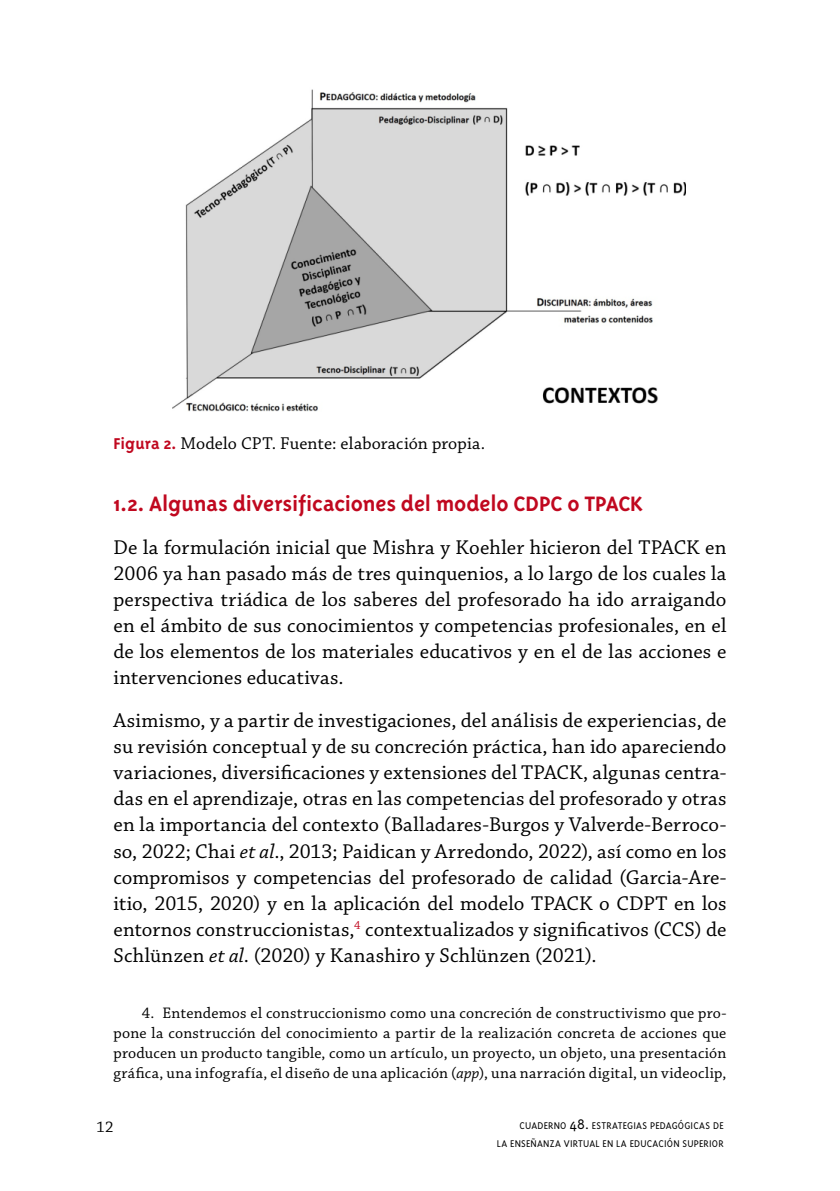
<style>
.page{position:relative;width:840px;height:1191px;background:#fff}
.page>*{position:absolute;margin:0;border:0;box-sizing:border-box;transform-origin:0 0}
.T2{font:700 24px "Triplex Sans OT";letter-spacing:-.005em;color:#c0081f}
.Text{font:21px/26px "Chaparral Pro";letter-spacing:.005em;color:#000;text-align:justify}
.pie_figura{font:18px "Chaparral Pro";letter-spacing:.01em;color:#000}
.notes{font:16px/20px "Chaparral Pro";letter-spacing:.03em;color:#000;text-align:justify}
.t1{font:300 11.2px/18px "Triplex Sans OT";letter-spacing:.02em;color:#000;text-align:right}
.s1{font-family:"Triplex Sans OT";font-weight:700;color:#c0081f}
.s2{font-style:italic}
.s3{font-size:16px}
</style>
<div class="page">
<img style="left:172px;top:89px;width:513px;height:322px">
<p class="pie_figura" style="left:113px;top:433px;width:373px"><span class="s1">Figura 2.</span> Modelo CPT. Fuente: elaboración propia.</p>
<p class="T2" style="left:113px;top:490px;width:530px">1.2. Algunas diversificaciones del modelo CDPC o TPACK</p>
<p class="Text" style="left:113px;top:535px;width:614px">De la formulación inicial que Mishra y Koehler hicieron del TPACK en 2006 ya han pasado más de tres quinquenios, a lo largo de los cuales la perspectiva triádica de los saberes del profesorado ha ido arraigando en el ámbito de sus conocimientos y competencias profesionales, en el de los elementos de los materiales educativos y en el de las acciones e intervenciones educativas.</p>
<p class="Text" style="left:113px;top:708px;width:614px">Asimismo, y a partir de investigaciones, del análisis de experiencias, de su revisión conceptual y de su concreción práctica, han ido apareciendo variaciones, diversificaciones y extensiones del TPACK, algunas centra&shy;das en el aprendizaje, otras en las competencias del profesorado y otras en la importancia del contexto (Balladares-Burgos y Valverde-Berroco&shy;so, 2022; Chai <span class="s2">et al</span>., 2013; Paidican y Arredondo, 2022), así como en los compromisos y competencias del profesorado de calidad (Garcia-Are&shy;itio, 2015, 2020) y en la aplicación del modelo TPACK o CDPT en los entornos construccionistas,<sup>4</sup> contextualizados y significativos (CCS) de Schlünzen <span class="s2">et al</span>. (2020) y Kanashiro y Schlünzen (2021).</p>
<p class="notes" style="left:113px;top:1003px;width:614px;text-indent:28px">4. Entendemos el construccionismo como una concreción de constructivismo que pro&shy;pone la construcción del conocimiento a partir de la realización concreta de acciones que producen un producto tangible, como un artículo, un proyecto, un objeto, una presentación gráfica, una infografía, el diseño de una aplicación (<span class="s2">app</span>), una narración digital, un videoclip,</p>
<p class="notes" style="left:96px;top:1117px;width:19px">12</p>
<p class="t1" style="left:496px;top:1116px;width:228px">CUADERNO <span class="s3">48.</span> ESTRATEGIAS PEDAGÓGICAS DE<br>LA ENSEÑANZA VIRTUAL EN LA EDUCACIÓN SUPERIOR</p>
</div>
